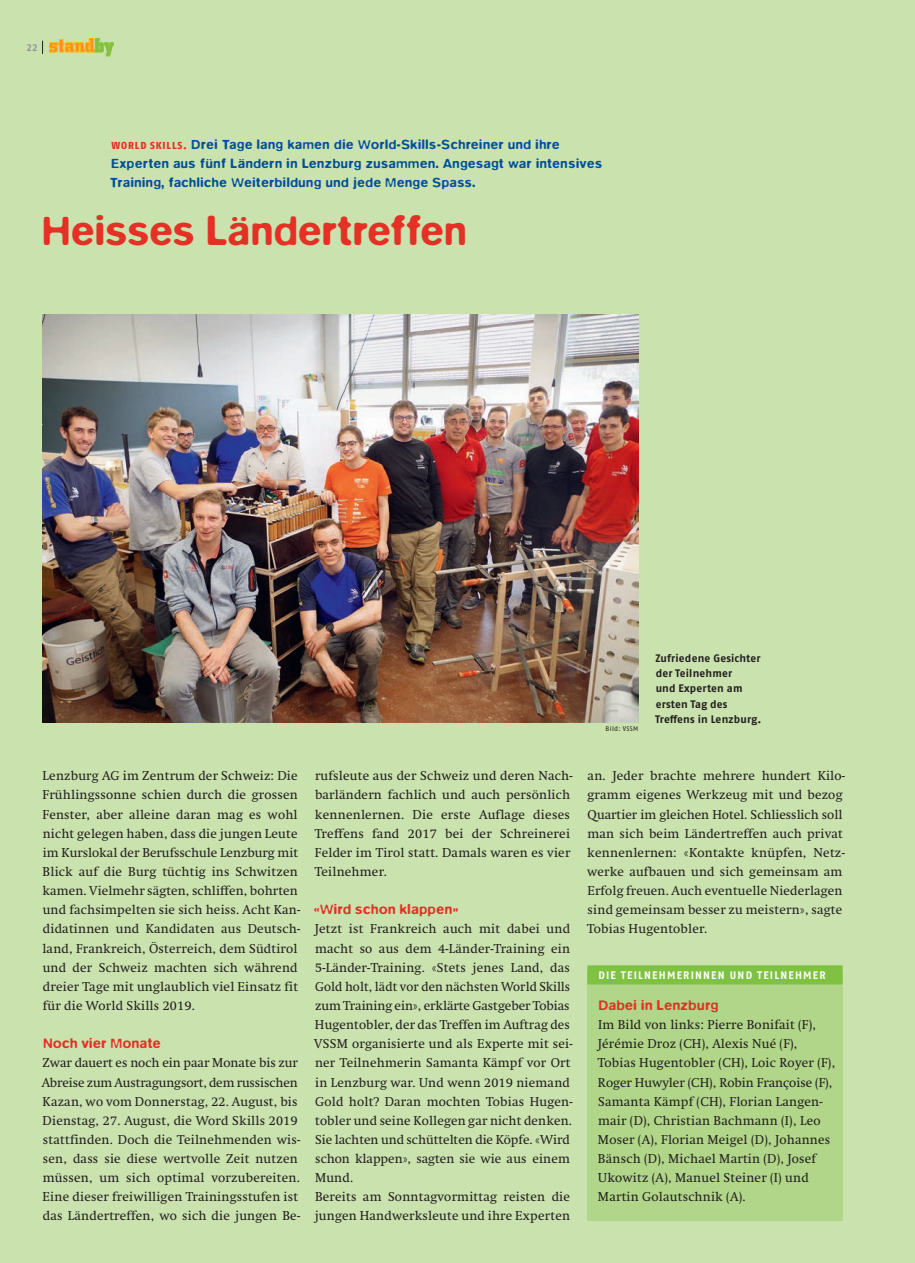
<style>
.page{position:relative;width:915px;height:1263px;background:#fff}
.page>*{position:absolute;margin:0;border:0;box-sizing:border-box;transform-origin:0 0}
.t1{font:500 42px "Blur OT";letter-spacing:.02em;color:#e53025}
.t2{font:500 14.25px "Blur OT";letter-spacing:.04em;color:#e53025}
.t3{font:500 13.5px/19.2px "Blur OT";letter-spacing:.05em;color:#01509a}
.t4{font:12.75px/19.2px "Swift";letter-spacing:.02em;color:#231f20}
.t5{font:700 10.8px/15.3px "Fago OT";letter-spacing:.015em;color:#231f20}
.t6{font:700 10.8px "Fago OT";letter-spacing:.11em;color:#fff}
.t7{font:700 10.2px "Fago OT";color:#939598}
.t8{font:6.75px "Fago OT";letter-spacing:.045em;color:#231f20}
.s1{font-family:"Fago OT";font-weight:800;font-size:10.2px;color:#e53025}
</style>
<div class="page">
<hr style="left:914px;top:0;width:1px;height:1263px;background:#cae2ae">
<div style="left:0;top:0;width:914px;height:1263px;background:#cae2ae"></div>
<svg style="left:42px;top:41px;width:1px;height:13px"></svg>
<svg style="left:49px;top:38px;width:64px;height:18px"></svg>
<img style="left:43px;top:315px;width:595px;height:408px">
<div style="left:587px;top:972px;width:255px;height:248px;background:#b1d689"></div>
<div style="left:587px;top:965px;width:255px;height:19px;background:#7fc241"></div>
<p class="t7" style="left:27px;top:41px;width:12px">22</p>
<p class="t3" style="left:110px;top:135px;width:493px"><span class="s1">WORLD SKILLS.</span> Drei Tage lang kamen die World-Skills-Schreiner und ihre<br>Experten aus fünf Ländern in Lenzburg zusammen. Angesagt war intensives<br>Training, fachliche Weiterbildung und jede Menge Spass.</p>
<h1 class="t1" style="left:43px;top:206px;width:425px">Heisses Ländertreffen</h1>
<p class="t4" style="left:42px;top:766px;width:259px">Lenzburg AG im Zentrum der Schweiz: Die Frühlingssonne schien durch die grossen Fenster, aber alleine daran mag es wohl nicht gelegen haben, dass die jungen Leute im Kurslokal der Berufsschule Lenzburg mit Blick auf die Burg tüchtig ins Schwitzen kamen. Vielmehr sägten, schliffen, bohrten und fachsimpelten sie sich heiss. Acht Kan&shy;didatinnen und Kandidaten aus Deutsch&shy;land, Frankreich, Österreich, dem Südtirol und der Schweiz machten sich während dreier Tage mit unglaublich viel Einsatz fit für die World Skills 2019.</p>
<p class="t2" style="left:43px;top:1035px;width:119px">Noch vier Monate</p>
<p class="t4" style="left:42px;top:1053px;width:260px">Zwar dauert es noch ein paar Monate bis zur Abreise zum Austragungsort, dem russischen Kazan, wo vom Donnerstag, 22. August, bis Dienstag, 27. August, die Word Skills 2019 stattfinden. Doch die Teilnehmenden wis&shy;sen, dass sie diese wertvolle Zeit nutzen müssen, um sich optimal vorzubereiten.<br>Eine dieser freiwilligen Trainingsstufen ist das Ländertreffen, wo sich die jungen Be-</p>
<p class="t4" style="left:314px;top:766px;width:259px">rufsleute aus der Schweiz und deren Nach&shy;barländern fachlich und auch persönlich kennenlernen. Die erste Auflage dieses Treffens fand 2017 bei der Schreinerei Felder im Tirol statt. Damals waren es vier Teilnehmer.</p>
<p class="t2" style="left:314px;top:901px;width:145px">«Wird schon klappen»</p>
<p class="t4" style="left:314px;top:919px;width:260px">Jetzt ist Frankreich auch mit dabei und macht so aus dem 4-Länder-Training ein 5-Länder-Training. «Stets jenes Land, das Gold holt, lädt vor den nächsten World Skills zum Training ein», erklärte Gastgeber Tobias Hugentobler, der das Treffen im Auftrag des VSSM organisierte und als Experte mit sei&shy;ner Teilnehmerin Samanta Kämpf vor Ort in Lenzburg war. Und wenn 2019 niemand Gold holt? Daran mochten Tobias Hugen&shy;tobler und seine Kollegen gar nicht denken.<br>Sie lachten und schüttelten die Köpfe. «Wird schon klappen», sagten sie wie aus einem Mund.<br>Bereits am Sonntagvormittag reisten die jungen Handwerksleute und ihre Experten</p>
<p class="t5" style="left:655px;top:650px;width:108px">Zufriedene Gesichter der Teilnehmer<br>und Experten am ersten Tag des<br>Treffens in Lenzburg.</p>
<p class="t8" style="left:605px;top:725px;width:34px">Bild: VSSM</p>
<p class="t4" style="left:586px;top:766px;width:259px">an. Jeder brachte mehrere hundert Kilo&shy;gramm eigenes Werkzeug mit und bezog Quartier im gleichen Hotel. Schliesslich soll man sich beim Ländertreffen auch privat kennenlernen: «Kontakte knüpfen, Netz&shy;werke aufbauen und sich gemeinsam am Erfolg freuen. Auch eventuelle Niederlagen sind gemeinsam besser zu meistern», sagte Tobias Hugentobler.</p>
<p class="t6" style="left:598px;top:968px;width:229px">DIE TEILNEHMERINNEN UND TEILNEHMER</p>
<p class="t2" style="left:598px;top:997px;width:121px">Dabei in Lenzburg</p>
<p class="t4" style="left:597px;top:1015px;width:239px">Im Bild von links: Pierre Bonifait (F), Jérémie Droz (CH), Alexis Nué (F), Tobias Hugentobler (CH), Loic Royer (F), Roger Huwyler (CH), Robin Françoise (F), Samanta Kämpf (CH), Florian Langen&shy;mair (D), Christian Bachmann (I), Leo Moser (A), Florian Meigel (D), Johannes Bänsch (D), Michael Martin (D), Josef Ukowitz (A), Manuel Steiner (I) und Martin Golautschnik (A).</p>
</div>
